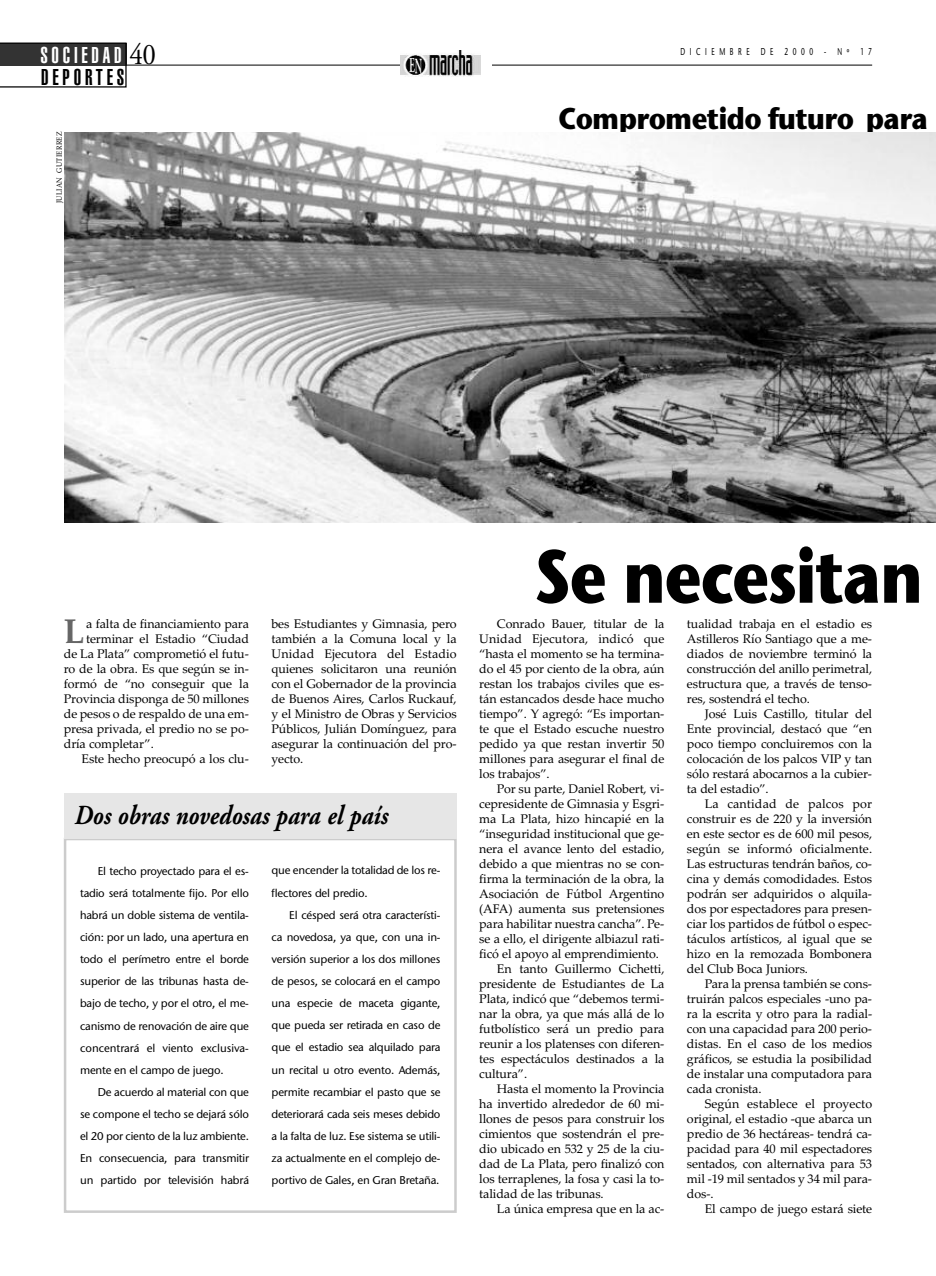
<style>
.page{position:relative;width:936px;height:1276px;background:#fff}
.page>*{position:absolute;margin:0;border:0;box-sizing:border-box;transform-origin:0 0}
.t1{font:75px "Stone Sans ITCTT Bold";letter-spacing:-.025em;color:#000;scale:.85 1}
.t2{font:700 34.25px "Palatino Linotype";color:#666}
.t3{font:30px "Stone Sans ITCTT Bold";letter-spacing:-.025em;color:#000;scale:.9 1}
.t4{font:30px "Adobe Garamond";color:#000;scale:.9 1}
.t5{font:italic 700 27.5px "Adobe Garamond";color:#000;scale:.85 1}
.t6{font:900 extra-condensed 22.5px "Helvetica";letter-spacing:.165em;color:#000}
.t7{font:900 extra-condensed 22.5px "Helvetica";letter-spacing:.165em;color:#fff}
.t8{font:12.5px/15px "Palatino Linotype";letter-spacing:-.01em;color:#000;text-align:justify}
.t9{font:11.25px/22.1px "Stone Sans ITCTT Medium";letter-spacing:-.015em;color:#000;text-align:justify}
.t10{font:10px "Stone Sans ITCTT Medium";letter-spacing:.705em;color:#000;scale:.65 1}
.t11{font:7.5px "Palatino Linotype";letter-spacing:.04em;color:#000;scale:.9 1}
</style>
<div class="page">
<hr style="left:64px;top:65px;width:808px;height:1px;background:#000">
<div style="left:400px;top:43px;width:92px;height:35px;background:#fff"></div>
<img style="left:400px;top:50px;width:80px;height:27px">
<svg style="left:0;top:43px;width:127px;height:45px"></svg>
<div style="left:64px;top:838px;width:392px;height:375px;border:2px solid #ccc"></div>
<div style="left:64px;top:794px;width:392px;height:45px;background:#e6e6e6"></div>
<img style="left:64px;top:133px;width:871px;height:390px">
<h3 class="t7" style="left:40px;top:46px;width:83px">SOCIEDAD</h3>
<h3 class="t4" style="left:129px;top:36px;width:31px">40</h3>
<h3 class="t6" style="left:41px;top:69px;width:84px">DEPORTES</h3>
<p class="t11" style="left:55px;top:203px;width:81px;rotate:-90deg">JULIAN GUTIERREZ</p>
<p class="t10" style="left:680px;top:45px;width:296px">DICIEMBRE DE 2000 - Nº 17</p>
<h3 class="t3" style="left:558px;top:99px;width:412px">Comprometido futuro para</h3>
<h1 class="t1" style="left:534px;top:528px;width:458px">Se necesitan</h1>
<h2 class="t2" style="left:64px;top:611px;width:22px">L</h2>
<p class="t8" style="left:86px;top:616px;width:164px">a falta de financiamiento para</p>
<p class="t8" style="left:271px;top:616px;width:187px">bes Estudiantes y Gimnasia, pero también a la Comuna local y la Unidad Ejecutora del Estadio quienes solicitaron una reunión con el Gobernador de la provincia de Buenos Aires, Carlos Ruckauf, y el Ministro de Obras y Servicios Públicos, Julián Domínguez, para asegurar la continuación del pro&shy;yecto.</p>
<p class="t8" style="left:479px;top:616px;width:187px;text-indent:18px">Conrado Bauer, titular de la Unidad Ejecutora, indicó que “hasta el momento se ha termina&shy;do el 45 por ciento de la obra, aún restan los trabajos civiles que es&shy;tán estancados desde hace mucho tiempo”. Y agregó: “Es importan&shy;te que el Estado escuche nuestro pedido ya que restan invertir 50 millones para asegurar el final de los trabajos”.</p>
<p class="t8" style="left:497px;top:781px;width:169px">Por su parte, Daniel Robert, vi-</p>
<p class="t8" style="left:479px;top:796px;width:186px">cepresidente de Gimnasia y Esgri-</p>
<p class="t8" style="left:479px;top:811px;width:187px">ma La Plata, hizo hincapié en la</p>
<p class="t8" style="left:479px;top:826px;width:186px">“inseguridad institucional que ge-</p>
<p class="t8" style="left:479px;top:841px;width:187px">nera el avance lento del estadio,</p>
<p class="t8" style="left:479px;top:856px;width:186px">debido a que mientras no se con-</p>
<p class="t8" style="left:479px;top:871px;width:187px">firma la terminación de la obra, la</p>
<p class="t8" style="left:479px;top:886px;width:187px">Asociación de Fútbol Argentino</p>
<p class="t8" style="left:479px;top:901px;width:187px">(AFA) aumenta sus pretensiones</p>
<p class="t8" style="left:479px;top:916px;width:186px">para habilitar nuestra cancha”. Pe-</p>
<p class="t8" style="left:479px;top:931px;width:186px">se a ello, el dirigente albiazul rati-</p>
<p class="t8" style="left:479px;top:946px;width:181px">ficó el apoyo al emprendimiento.</p>
<p class="t8" style="left:497px;top:961px;width:169px">En tanto Guillermo Cichetti,</p>
<p class="t8" style="left:479px;top:976px;width:187px">presidente de Estudiantes de La</p>
<p class="t8" style="left:479px;top:991px;width:186px">Plata, indicó que “debemos termi-</p>
<p class="t8" style="left:479px;top:1006px;width:187px">nar la obra, ya que más allá de lo</p>
<p class="t8" style="left:479px;top:1021px;width:187px">futbolístico será un predio para</p>
<p class="t8" style="left:479px;top:1036px;width:186px">reunir a los platenses con diferen-</p>
<p class="t8" style="left:479px;top:1051px;width:187px">tes espectáculos destinados a la</p>
<p class="t8" style="left:479px;top:1066px;width:49px">cultura”.</p>
<p class="t8" style="left:497px;top:1081px;width:169px">Hasta el momento la Provincia</p>
<p class="t8" style="left:479px;top:1096px;width:186px">ha invertido alrededor de 60 mi-</p>
<p class="t8" style="left:479px;top:1111px;width:187px">llones de pesos para construir los</p>
<p class="t8" style="left:479px;top:1126px;width:186px">cimientos que sostendrán el pre-</p>
<p class="t8" style="left:479px;top:1141px;width:186px">dio ubicado en 532 y 25 de la ciu-</p>
<p class="t8" style="left:479px;top:1156px;width:187px">dad de La Plata, pero finalizó con</p>
<p class="t8" style="left:479px;top:1171px;width:186px">los terraplenes, la fosa y casi la to-</p>
<p class="t8" style="left:479px;top:1186px;width:126px">talidad de las tribunas.</p>
<p class="t8" style="left:497px;top:1201px;width:169px">La única empresa que en la ac-</p>
<p class="t8" style="left:86px;top:631px;width:164px">terminar el Estadio “Ciudad</p>
<p class="t8" style="left:64px;top:646px;width:186px">de La Plata” comprometió el futu-</p>
<p class="t8" style="left:64px;top:661px;width:186px">ro de la obra. Es que según se in-</p>
<p class="t8" style="left:64px;top:676px;width:187px">formó de “no conseguir que la</p>
<p class="t8" style="left:64px;top:691px;width:187px">Provincia disponga de 50 millones</p>
<p class="t8" style="left:64px;top:706px;width:186px">de pesos o de respaldo de una em-</p>
<p class="t8" style="left:64px;top:721px;width:186px">presa privada, el predio no se po-</p>
<p class="t8" style="left:64px;top:736px;width:92px">dría completar”.</p>
<p class="t8" style="left:81px;top:751px;width:169px">Este hecho preocupó a los clu-</p>
<h3 class="t5" style="left:74px;top:798px;width:370px">Dos obras novedosas para el país</h3>
<p class="t9" style="left:271px;top:859px;width:170px">que encender la totalidad de los re&shy;flectores del predio.</p>
<p class="t9" style="left:271px;top:903px;width:170px;text-indent:18px">El césped será otra característi&shy;ca novedosa, ya que, con una in&shy;versión superior a los dos millones de pesos, se colocará en el campo una especie de maceta gigante, que pueda ser retirada en caso de que el estadio sea alquilado para un recital u otro evento. Además, permite recambiar el pasto que se deteriorará cada seis meses debido a la falta de luz. Ese sistema se utili&shy;za actualmente en el complejo de&shy;portivo de Gales, en Gran Bretaña.</p>
<p class="t9" style="left:80px;top:859px;width:170px;text-indent:18px">El techo proyectado para el es&shy;tadio será totalmente fijo. Por ello habrá un doble sistema de ventila&shy;ción: por un lado, una apertura en todo el perímetro entre el borde superior de las tribunas hasta de&shy;bajo de techo, y por el otro, el me&shy;canismo de renovación de aire que concentrará el viento exclusiva&shy;mente en el campo de juego.</p>
<p class="t9" style="left:80px;top:1081px;width:170px;text-indent:18px">De acuerdo al material con que se compone el techo se dejará sólo el 20 por ciento de la luz ambiente.<br>En consecuencia, para transmitir un partido por televisión habrá</p>
<p class="t8" style="left:687px;top:616px;width:187px">tualidad trabaja en el estadio es Astilleros Río Santiago que a me&shy;diados de noviembre terminó la construcción del anillo perimetral, estructura que, a través de tenso&shy;res, sostendrá el techo.</p>
<p class="t8" style="left:687px;top:706px;width:187px;text-indent:18px">José Luis Castillo, titular del Ente provincial, destacó que “en poco tiempo concluiremos con la colocación de los palcos VIP y tan sólo restará abocarnos a la cubier&shy;ta del estadio”.</p>
<p class="t8" style="left:687px;top:796px;width:187px;text-indent:18px">La cantidad de palcos por construir es de 220 y la inversión en este sector es de 600 mil pesos, según se informó oficialmente.<br>Las estructuras tendrán baños, co&shy;cina y demás comodidades. Estos podrán ser adquiridos o alquila&shy;dos por espectadores para presen&shy;ciar los partidos de fútbol o espec&shy;táculos artísticos, al igual que se hizo en la remozada Bombonera del Club Boca Juniors.</p>
<p class="t8" style="left:687px;top:976px;width:187px;text-indent:18px">Para la prensa también se cons&shy;truirán palcos especiales -uno pa&shy;ra la escrita y otro para la radial&shy;con una capacidad para 200 perio&shy;distas. En el caso de los medios gráficos, se estudia la posibilidad de instalar una computadora para cada cronista.</p>
<p class="t8" style="left:687px;top:1096px;width:187px;text-indent:18px">Según establece el proyecto original, el estadio -que abarca un predio de 36 hectáreas- tendrá ca&shy;pacidad para 40 mil espectadores sentados, con alternativa para 53 mil -19 mil sentados y 34 mil para&shy;dos-.</p>
<p class="t8" style="left:704px;top:1201px;width:169px">El campo de juego estará siete</p>
</div>
